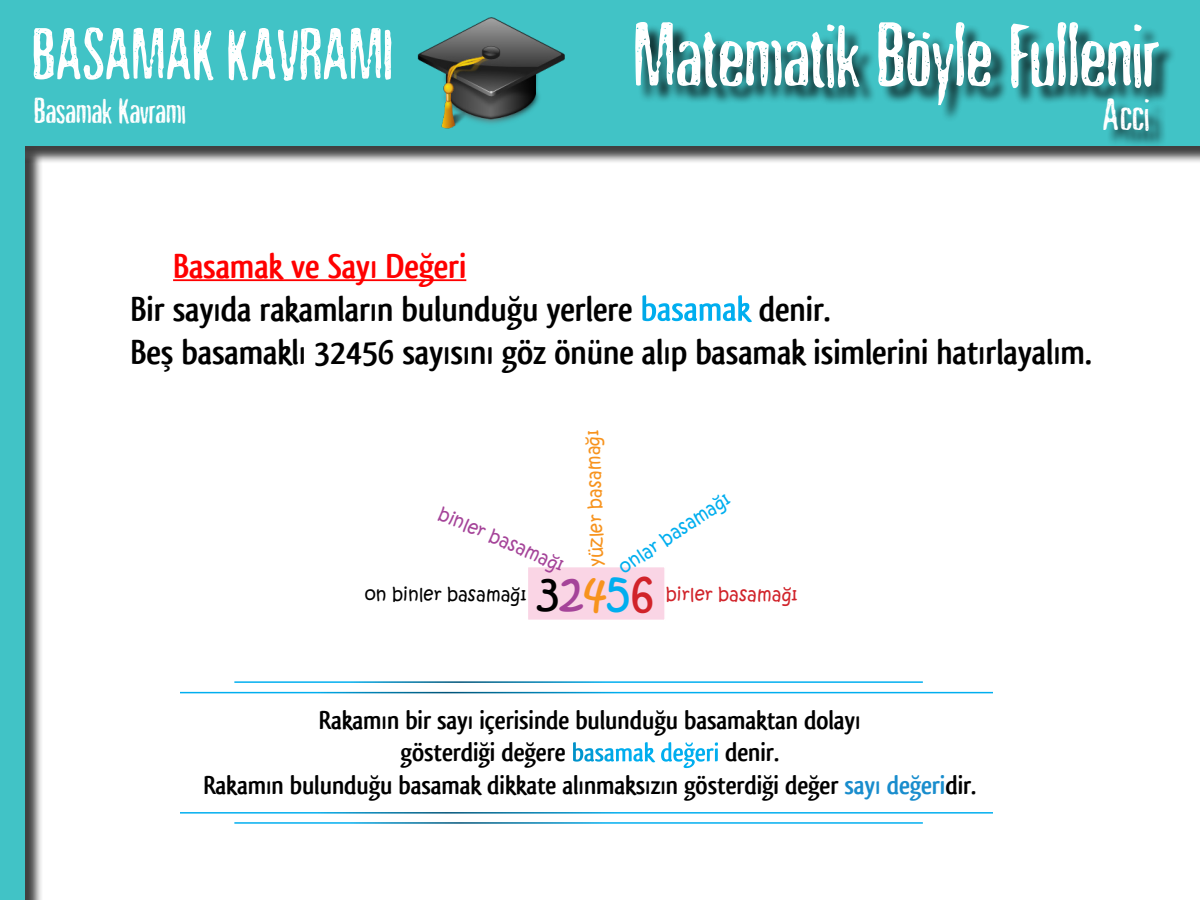
<style>
.page{position:relative;width:1200px;height:900px;background:#fff}
.page>*{position:absolute;margin:0;border:0;box-sizing:border-box;transform-origin:0 0}
.t1{font:90px "Nicotine Stains";color:#fff}
.t2{font:72px "Nicotine Stains";color:#fff}
.Sinif4{font:48px "Kristen ITC";color:#000}
.t3{font:45px "Nicotine Stains";color:#fff}
.Sinif4-2{font:700 36px "Qlassik";color:#000}
.Sinif4-3{font:700 36px "Qlassik";color:#f00}
.t4{font:36px "Nicotine Stains";color:#fff}
.Sinif4-4{font:700 27px "Qlassik";color:#000}
.Sinif4-5{font:18px "Kristen ITC";color:#000}
.Sinif4-6{font:18px "Kristen ITC";color:#d1232a}
.Sinif4-7{font:18px "Kristen ITC";color:#f7931d}
.Sinif4-8{font:18px "Kristen ITC";color:#a54499}
.Sinif4-9{font:18px "Kristen ITC";color:#00aeef}
.s1{color:#fff}
.s2{font-family:"Comic Sans MS"}
.s3{color:#a54499}
.s4{color:#f7931d}
.s5{color:#00aeef}
.s6{color:#d1232a}
.s7{color:#198dcd}
</style>
<div class="page">
<div style="left:2px;top:3px;width:1198px;height:161px;background:#000;opacity:.75"></div>
<div style="left:0;top:1px;width:1200px;height:144px;background:#41c3c6"></div>
<div style="left:637px;top:24px;width:540px;height:99px;background:#000;opacity:.75"></div>
<div style="left:1106px;top:101px;width:61px;height:48px;background:#000;opacity:.75"></div>
<div style="left:2px;top:146px;width:41px;height:754px;background:#000;opacity:.75"></div>
<div style="left:0;top:144px;width:25px;height:756px;background:#41c3c6"></div>
<hr style="left:173px;top:279px;width:293px;height:2px;background:#f00">
<img style="left:411px;top:8px;width:159px;height:130px">
<div style="left:527px;top:566px;width:139px;height:55px;background:#fad5e5;border:2px solid #fff"></div>
<p class="t2" style="left:32px;top:15px;width:363px">BASAMAK KAVRAMI</p>
<p class="t4" style="left:34px;top:92px;width:153px">Basamak Kavramı</p>
<p class="t1" style="left:633px;top:6px;width:528px">Matematik Böyle Fullenir</p>
<p class="t3" style="left:1103px;top:90px;width:48px">Acci</p>
<p class="Sinif4-3" style="left:173px;top:245px;width:295px">Basamak ve Sayı Değeri</p>
<p class="Sinif4-2" style="left:131px;top:288px;width:701px">Bir sayıda rakamların bulunduğu yerlere <span class="s1">basamak</span> denir.</p>
<p class="Sinif4-2" style="left:131px;top:331px;width:963px">Beş basamaklı 32456 sayısını göz önüne alıp basamak isimlerini hatırlayalım.</p>
<p class="Sinif4-7" style="left:585px;top:567px;width:139px;rotate:-92deg">yüzler basama<span class="s2">ğ</span>ı</p>
<p class="Sinif4-9" style="left:614px;top:559px;width:131px;rotate:-34deg">onlar basama<span class="s2">ğ</span>ı</p>
<p class="Sinif4-6" style="left:666px;top:583px;width:134px">birler basama<span class="s2">ğ</span>ı</p>
<p class="Sinif4-8" style="left:444px;top:502px;width:136px;rotate:23deg">binler basama<span class="s2">ğ</span>ı</p>
<p class="Sinif4-5" style="left:365px;top:582px;width:164px">on binler basama<span class="s2">ğ</span>ı</p>
<p class="Sinif4" style="left:537px;top:561px;width:118px">3<span class="s3">2</span><span class="s4">4</span><span class="s5">5</span><span class="s6">6</span></p>
<p class="Sinif4-4" style="left:319px;top:704px;width:543px">Rakamın bir sayı içerisinde bulunduğu basamaktan dolayı</p>
<p class="Sinif4-4" style="left:401px;top:737px;width:380px">gösterdiği değere <span class="s1">basamak değeri</span> denir.</p>
<p class="Sinif4-4" style="left:203px;top:769px;width:774px">Rakamın bulunduğu basamak dikkate alınmaksızın gösterdiği değer <span class="s7">sayı değeri</span>dir.</p>
</div>
